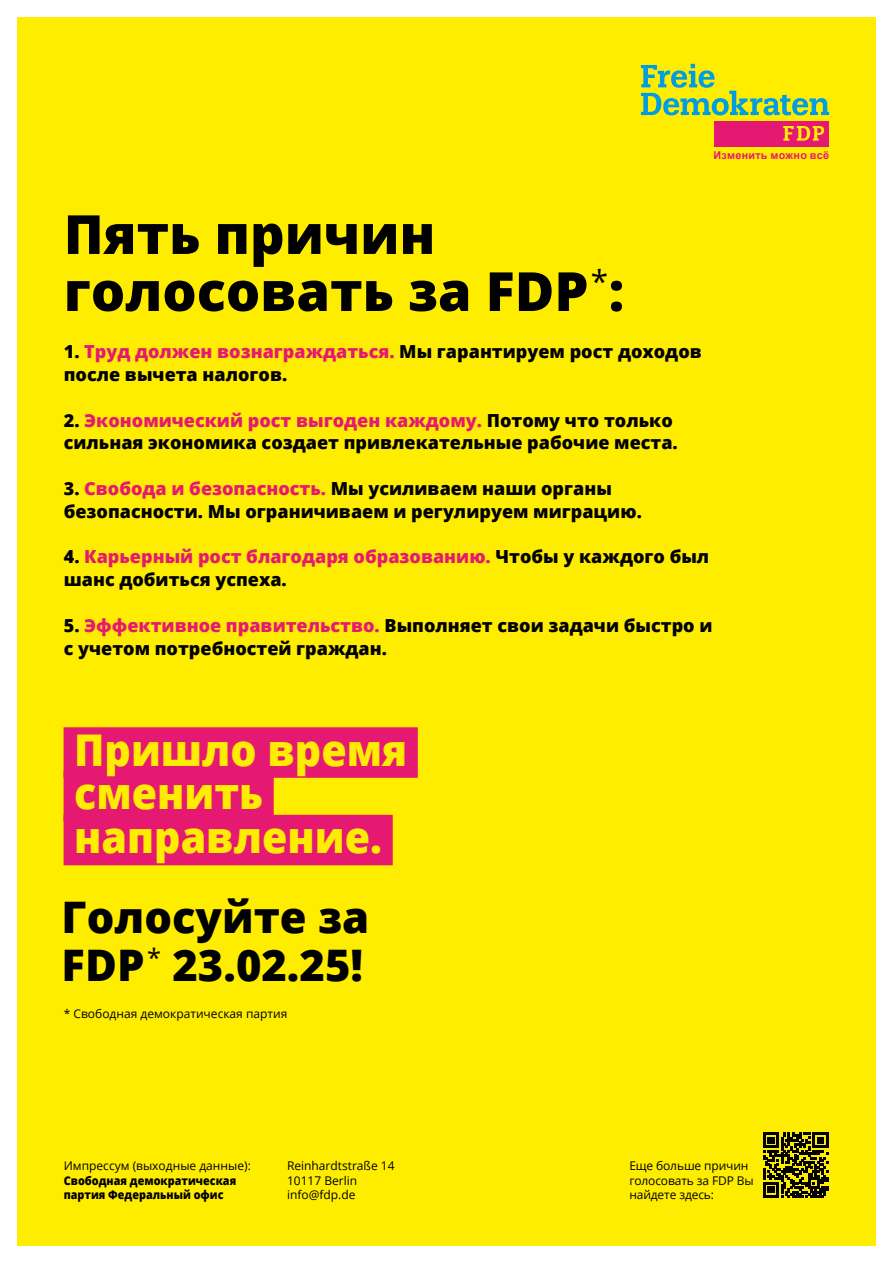
<style>
.page{position:relative;width:893px;height:1263px;background:#fff}
.page>*{position:absolute;margin:0;border:0;box-sizing:border-box;transform-origin:0 0}
.t1{font:800 54px/57px "Open Sans";color:#000}
.t2{font:800 43.8px/43.8px "Open Sans";color:#ffed00;scale:.94 1}
.t3{font:800 43.5px/48px "Open Sans";color:#000}
.t4{font:800 18px/22.8px "Open Sans";color:#000}
.t5{font:12px/14.4px "Open Sans";color:#000}
.t6{font:800 12px/14.4px "Open Sans";color:#000;scale:.9 1}
.t7{font:700 10.8px "Arial";letter-spacing:.025em;color:#e61972}
.s1{color:#e61972}
</style>
<div class="page">
<div style="left:17px;top:17px;width:859px;height:1229px;background:#ffed00"></div>
<svg style="left:763px;top:1132px;width:65px;height:65px"></svg>
<div style="left:64px;top:727px;width:354px;height:51px;background:#e61972"></div>
<div style="left:64px;top:771px;width:210px;height:50px;background:#e61972"></div>
<div style="left:64px;top:815px;width:329px;height:50px;background:#e61972"></div>
<svg style="left:641px;top:64px;width:188px;height:51px"></svg>
<div style="left:715px;top:121px;width:114px;height:26px;background:#e61972"></div>
<svg style="left:783px;top:126px;width:41px;height:15px"></svg>
<p class="t7" style="left:713px;top:148px;width:117px">Изменить можно всё</p>
<h1 class="t1" style="left:64px;top:203px;width:562px">Пять причин голосовать за FDP<sup>*</sup>:</h1>
<p class="t4" style="left:64px;top:339px;width:640px">1. <span class="s1">Труд должен вознаграждаться.</span> Мы гарантируем рост доходов после вычета налогов.</p>
<p class="t4" style="left:64px;top:408px;width:615px">2. <span class="s1">Экономический рост выгоден каждому.</span> Потому что только сильная экономика создает привлекательные рабочие места.</p>
<p class="t4" style="left:64px;top:476px;width:580px">3. <span class="s1">Свобода и безопасность.</span> Мы усиливаем наши органы безопасности. Мы ограничиваем и регулируем миграцию.</p>
<p class="t4" style="left:64px;top:545px;width:647px">4. <span class="s1">Карьерный рост благодаря образованию.</span> Чтобы у каждого был шанс добиться успеха.</p>
<p class="t4" style="left:64px;top:613px;width:650px">5. <span class="s1">Эффективное правительство.</span> Выполняет свои задачи быстро и с учетом потребностей граждан.</p>
<h2 class="t2" style="left:74px;top:725px;width:356px">Пришло время сменить направление.</h2>
<h3 class="t3" style="left:62px;top:891px;width:309px">Голосуйте за<br>FDP<sup>*</sup> 23.02.25!</h3>
<p class="t5" style="left:64px;top:1006px;width:225px">* Свободная демократическая партия</p>
<p class="t5" style="left:64px;top:1158px;width:189px">Импрессум (выходные данные):</p>
<p class="t6" style="left:64px;top:1172px;width:193px">Свободная демократическая партия Федеральный офис</p>
<p class="t5" style="left:287px;top:1158px;width:109px">Reinhardtstraße 14<br>10117 Berlin info@fdp.de</p>
<p class="t5" style="left:629px;top:1158px;width:126px">Еще больше причин голосовать за FDP Вы найдете здесь:</p>
</div>
